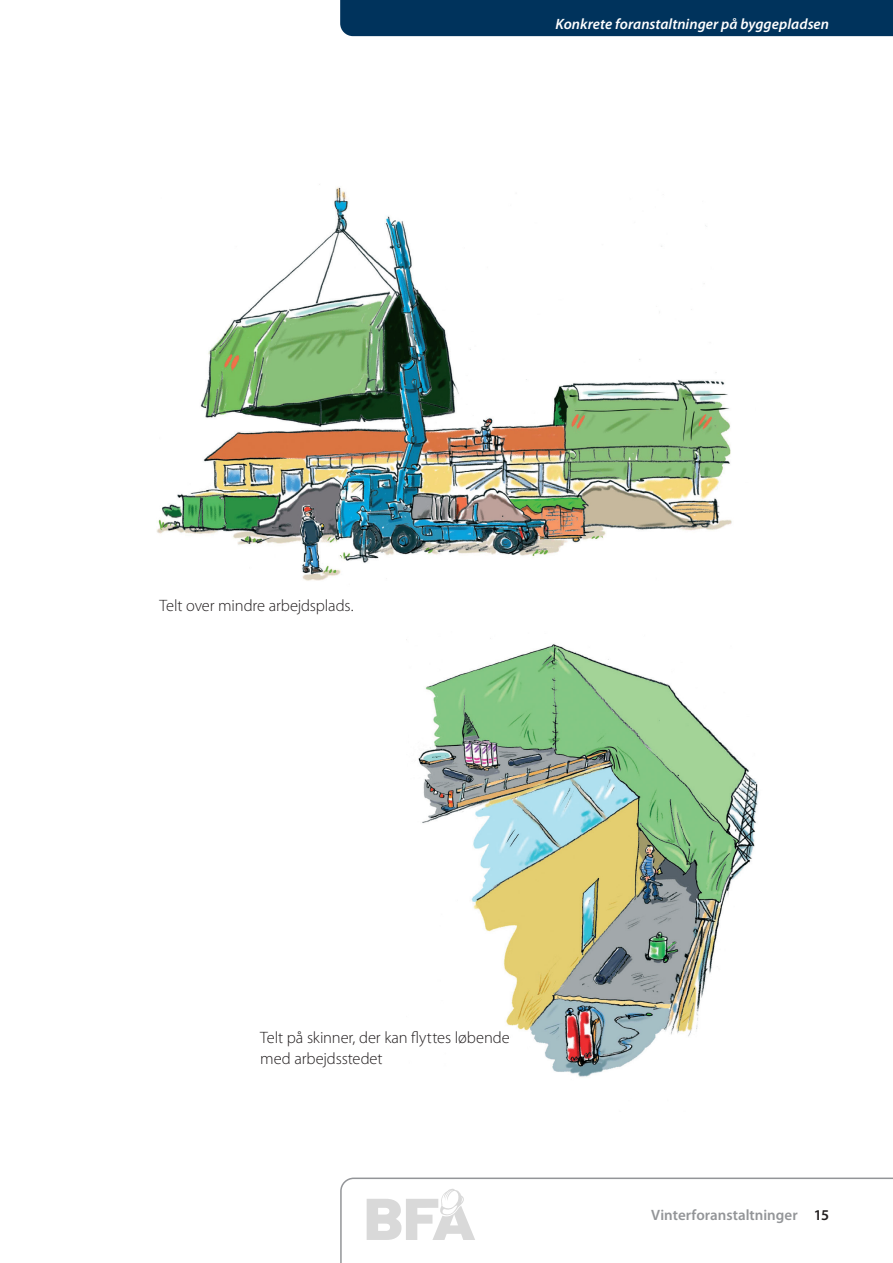
<style>
.page{position:relative;width:893px;height:1263px;background:#fff}
.page>*{position:absolute;margin:0;border:0;box-sizing:border-box;transform-origin:0 0}
.billedtekst{font:300 16.5px/21.6px "Myriad Pro";letter-spacing:-.01em;color:#231f20}
.t1{font:italic 600 15px "Myriad Pro";letter-spacing:.005em;color:#fff}
.t2{font:600 15px "Myriad Pro";color:#939598}
.s1{color:#231f20}
</style>
<div class="page">
<svg style="left:340px;top:1177px;width:553px;height:86px"></svg>
<div style="left:340px;top:0;width:553px;height:36px;background:#00335c"></div>
<svg style="left:367px;top:1188px;width:108px;height:52px"></svg>
<img style="left:157px;top:184px;width:575px;height:397px">
<img style="left:406px;top:638px;width:353px;height:439px">
<p class="t1" style="left:556px;top:14px;width:275px">Konkrete foranstaltninger på byggepladsen</p>
<p class="billedtekst" style="left:160px;top:594px;width:194px">Telt over mindre arbejdsplads.</p>
<p class="billedtekst" style="left:260px;top:1026px;width:251px">Telt på skinner, der kan flyttes løbende med arbejdsstedet</p>
<p class="t2" style="left:651px;top:1206px;width:179px">Vinterforanstaltninger <span class="s1">15</span></p>
</div>
